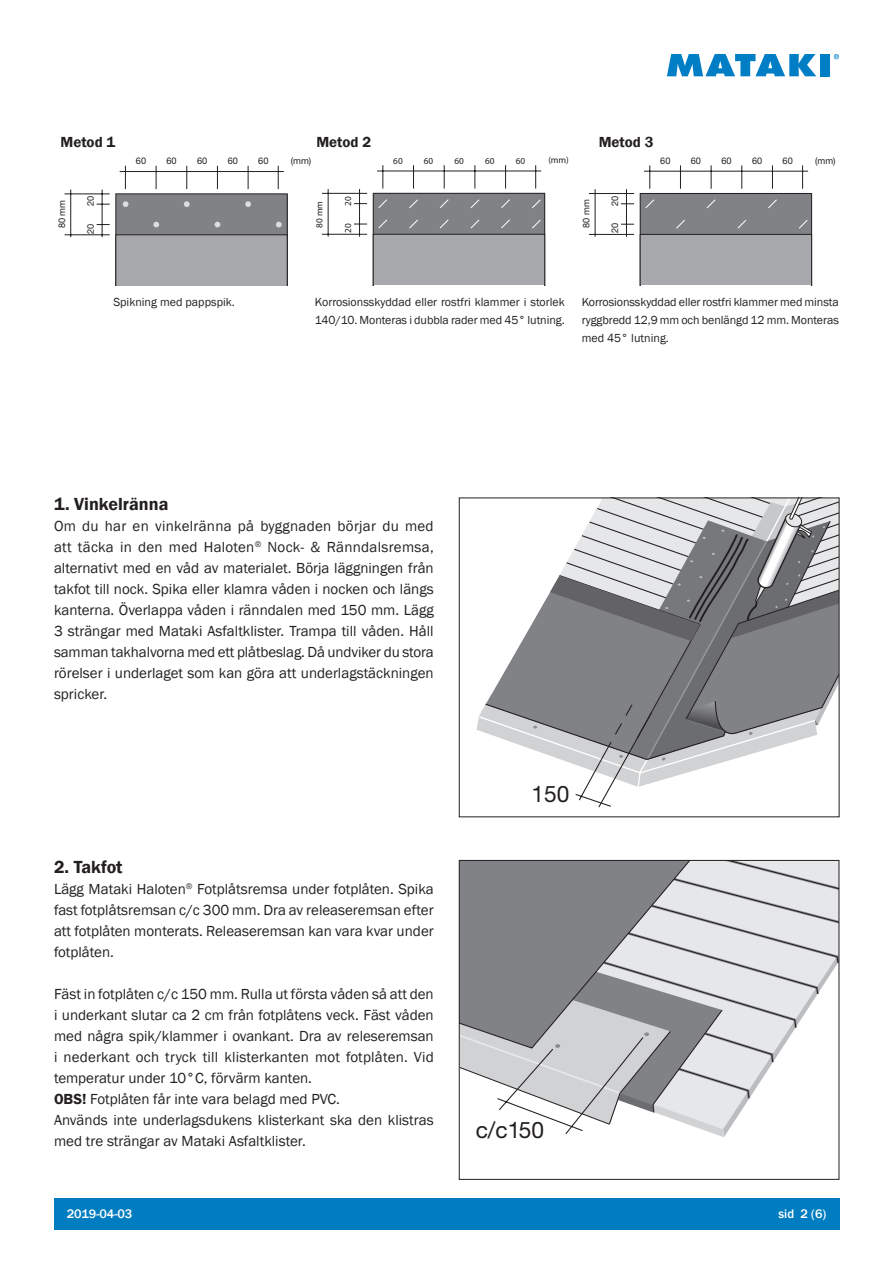
<style>
.page{position:relative;width:893px;height:1263px;background:#fff}
.page>*{position:absolute;margin:0;border:0;box-sizing:border-box;transform-origin:0 0}
.t1{font:22.8px "Helvetica Neue LT Std";color:#231f20}
.t2{font:600 18px "Franklin Gothic";color:#231f20}
.t3{font:15px/21px "Franklin Gothic";color:#231f20;text-align:justify}
.t4{font:600 15px "Franklin Gothic";color:#231f20}
.t5{font:500 12.75px "Franklin Gothic";color:#fff}
.t6{font:12px/18px "Franklin Gothic";letter-spacing:-.005em;color:#231f20}
.t7{font:9.15px "Helvetica Neue";color:#231f20}
.s1{font-weight:600}
</style>
<div class="page">
<div style="left:54px;top:1198px;width:785px;height:32px;background:#007dc0"></div>
<svg style="left:667px;top:54px;width:149px;height:22px"></svg>
<div style="left:820px;top:54px;width:10px;height:22px;background:#007ec5"></div>
<svg style="left:834px;top:54px;width:5px;height:5px"></svg>
<hr style="left:322px;top:193px;width:45px;height:1px;background:#231f20">
<hr style="left:359px;top:189px;width:1px;height:48px;background:#231f20">
<hr style="left:328px;top:189px;width:1px;height:48px;background:#231f20">
<hr style="left:322px;top:234px;width:45px;height:1px;background:#231f20">
<svg style="left:354px;top:203px;width:13px;height:1px"></svg>
<svg style="left:354px;top:224px;width:13px;height:1px"></svg>
<svg style="left:373px;top:165px;width:172px;height:120px"></svg>
<hr style="left:589px;top:193px;width:45px;height:1px;background:#231f20">
<hr style="left:626px;top:189px;width:1px;height:48px;background:#231f20">
<hr style="left:595px;top:189px;width:1px;height:48px;background:#231f20">
<hr style="left:589px;top:234px;width:45px;height:1px;background:#231f20">
<svg style="left:621px;top:204px;width:13px;height:1px"></svg>
<svg style="left:621px;top:224px;width:13px;height:1px"></svg>
<svg style="left:640px;top:165px;width:172px;height:120px"></svg>
<hr style="left:65px;top:194px;width:45px;height:1px;background:#231f20">
<hr style="left:70px;top:190px;width:1px;height:47px;background:#231f20">
<hr style="left:65px;top:235px;width:45px;height:1px;background:#231f20">
<svg style="left:97px;top:166px;width:191px;height:120px"></svg>
<svg style="left:476px;top:499px;width:361px;height:309px"></svg>
<svg style="left:724px;top:862px;width:113px;height:91px;background:#dbdbdd"></svg>
<svg style="left:461px;top:862px;width:263px;height:91px;background:#999a9d"></svg>
<svg style="left:461px;top:953px;width:376px;height:184px"></svg>
<div style="left:459px;top:860px;width:380px;height:320px;border:1px solid #231f20"></div>
<p class="t4" style="left:61px;top:132px;width:56px">Metod 1</p>
<p class="t4" style="left:316px;top:133px;width:56px">Metod 2</p>
<p class="t4" style="left:599px;top:133px;width:56px">Metod 3</p>
<p class="t7" style="left:56px;top:228px;width:30px;rotate:-90deg">80 mm</p>
<p class="t7" style="left:85px;top:206px;width:12px;rotate:-90deg">20</p>
<p class="t7" style="left:85px;top:234px;width:12px;rotate:-90deg">20</p>
<p class="t7" style="left:136px;top:155px;width:12px">60</p>
<p class="t7" style="left:166px;top:155px;width:12px">60</p>
<p class="t7" style="left:197px;top:155px;width:12px">60</p>
<p class="t7" style="left:228px;top:155px;width:12px">60</p>
<p class="t7" style="left:258px;top:155px;width:12px">60</p>
<p class="t7" style="left:291px;top:155px;width:22px">(mm)</p>
<p class="t7" style="left:314px;top:228px;width:28px;rotate:-90deg">80 mm</p>
<p class="t7" style="left:343px;top:206px;width:11px;rotate:-90deg">20</p>
<p class="t7" style="left:343px;top:233px;width:11px;rotate:-90deg">20</p>
<p class="t7" style="left:393px;top:155px;width:11px">60</p>
<p class="t7" style="left:424px;top:155px;width:11px">60</p>
<p class="t7" style="left:454px;top:155px;width:11px">60</p>
<p class="t7" style="left:485px;top:155px;width:11px">60</p>
<p class="t7" style="left:516px;top:155px;width:11px">60</p>
<p class="t7" style="left:548px;top:155px;width:22px">(mm)</p>
<p class="t7" style="left:660px;top:155px;width:12px">60</p>
<p class="t7" style="left:581px;top:228px;width:30px;rotate:-90deg">80 mm</p>
<p class="t7" style="left:609px;top:206px;width:12px;rotate:-90deg">20</p>
<p class="t7" style="left:609px;top:233px;width:12px;rotate:-90deg">20</p>
<p class="t7" style="left:691px;top:155px;width:12px">60</p>
<p class="t7" style="left:721px;top:155px;width:12px">60</p>
<p class="t7" style="left:752px;top:155px;width:12px">60</p>
<p class="t7" style="left:783px;top:155px;width:12px">60</p>
<p class="t7" style="left:815px;top:155px;width:22px">(mm)</p>
<p class="t6" style="left:113px;top:293px;width:123px">Spikning med pappspik.</p>
<p class="t6" style="left:315px;top:293px;width:251px">Korrosionsskyddad eller rostfri klammer i storlek<br>140/10. Monteras i dubbla rader med 45° lutning.</p>
<p class="t6" style="left:582px;top:293px;width:259px;text-align:justify">Korrosionsskyddad eller rostfri klammer med minsta ryggbredd 12,9 mm och benlängd 12 mm. Monteras med 45° lutning.</p>
<p class="t2" style="left:54px;top:493px;width:116px">1. Vinkelränna</p>
<p class="t3" style="left:54px;top:516px;width:381px">Om du har en vinkelränna på byggnaden börjar du med att täcka in den med Haloten<sup>®</sup> Nock- &amp; Ränndalsremsa, alternativt med en våd av materialet. Börja läggningen från takfot till nock. Spika eller klamra våden i nocken och längs kanterna. Överlappa våden i ränndalen med 150 mm. Lägg 3 strängar med Mataki Asfaltklister. Trampa till våden. Håll samman takhalvorna med ett plåtbeslag. Då undviker du stora rörelser i underlaget som kan göra att underlagstäckningen spricker.</p>
<p class="t2" style="left:54px;top:856px;width:70px">2. Takfot</p>
<p class="t3" style="left:54px;top:879px;width:381px">Lägg Mataki Haloten<sup>®</sup> Fotplåtsremsa under fotplåten. Spika fast fotplåtsremsan c/c 300 mm. Dra av releaseremsan efter att fotplåten monterats. Releaseremsan kan vara kvar under fotplåten.</p>
<p class="t3" style="left:54px;top:984px;width:381px;text-align:left">Fäst in fotplåten c/c 150 mm. Rulla ut första våden så att den i underkant slutar ca 2 cm från fotplåtens veck. Fäst våden med några spik/klammer i ovankant. Dra av releseremsan i nederkant och tryck till klisterkanten mot fotplåten. Vid temperatur under 10°C, förvärm kanten.<br><span class="s1">OBS!</span> Fotplåten får inte vara belagd med PVC.<br>Används inte underlagsdukens klisterkant ska den klistras med tre strängar av Mataki Asfaltklister.</p>
<h1 class="t1" style="left:531px;top:780px;width:39px">150</h1>
<h1 class="t1" style="left:476px;top:1116px;width:70px">c/c150</h1>
<p class="t5" style="left:67px;top:1206px;width:67px">2019-04-03</p>
<p class="t5" style="left:778px;top:1206px;width:49px">sid 2 (6)</p>
</div>
